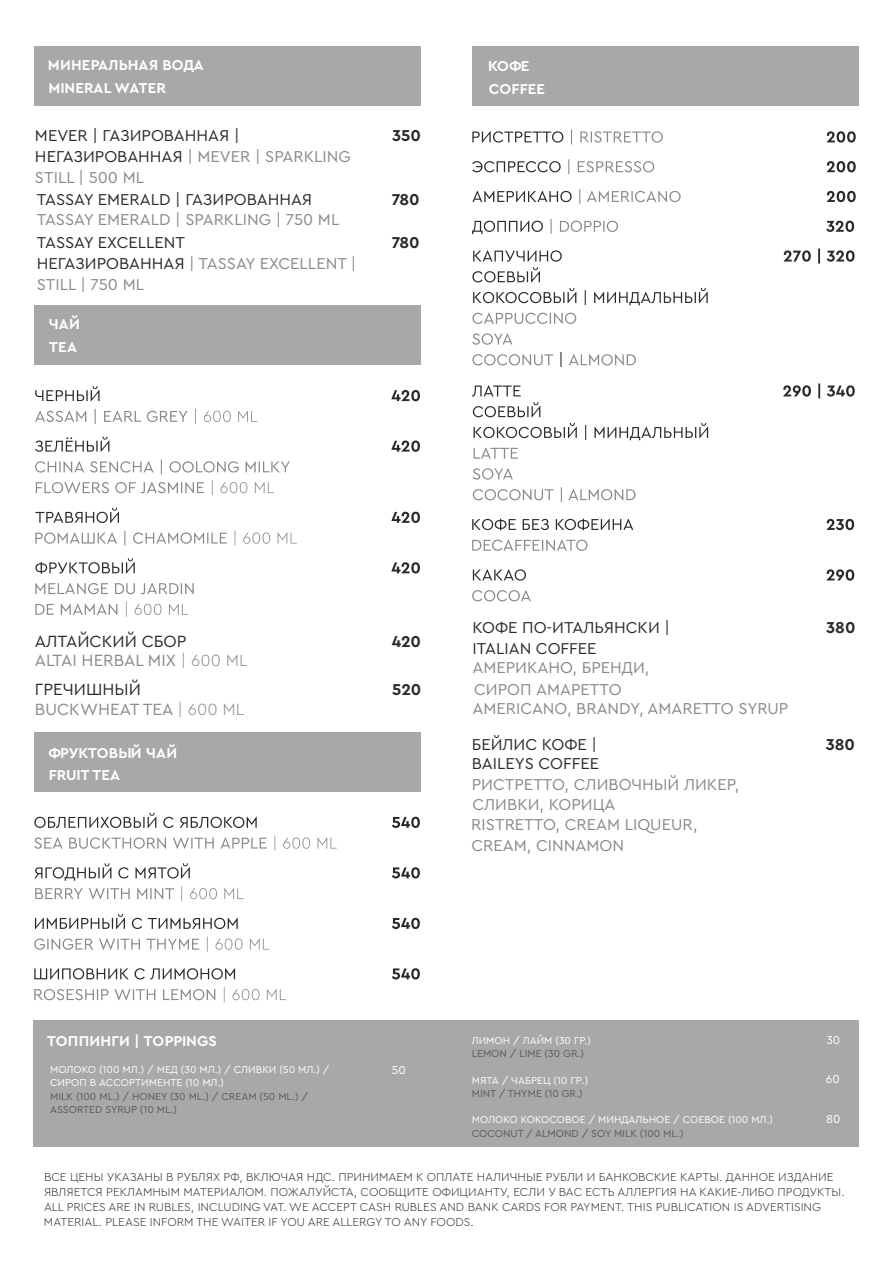
<style>
.page{position:relative;width:893px;height:1262px;background:#fff}
.page>*{position:absolute;margin:0;border:0;box-sizing:border-box;transform-origin:0 0}
.t1{font:16.95px/28.8px "Cera Pro";color:#898989}
.t2{font:16.95px "Cera Pro";color:#2b2a29}
.t3{font:16.5px/20.7px "Cera Pro";color:#2b2a29}
.t4{font:16.5px "Cera Pro";color:#898989}
.t5{font:700 16.5px "Cera Pro";color:#2b2a29}
.t6{font:700 15px/22.6px "Cera Pro";letter-spacing:.01em;color:#fefefe}
.t7{font:300 12px/15.1px "Cera Pro";color:#2b2a29}
.t8{font:12px "Cera Pro";color:#fefefe}
.t9{font:10.5px/13.2px "Cera Pro";color:#fefefe}
.t10{font:10.5px/13.2px "Cera Pro";color:#5b5b5b}
.s1{color:#898989}
.s2{font-weight:300}
.s3{color:#2b2a29}
</style>
<div class="page">
<div style="left:34px;top:46px;width:386px;height:60px;background:#a8a8a9"></div>
<div style="left:34px;top:305px;width:387px;height:59px;background:#a8a8a9"></div>
<svg style="left:35px;top:386px;width:64px;height:15px"></svg>
<svg style="left:35px;top:409px;width:222px;height:15px"></svg>
<svg style="left:391px;top:390px;width:29px;height:11px"></svg>
<svg style="left:35px;top:436px;width:74px;height:16px"></svg>
<svg style="left:35px;top:459px;width:255px;height:36px"></svg>
<svg style="left:35px;top:508px;width:84px;height:15px"></svg>
<svg style="left:133px;top:530px;width:164px;height:15px"></svg>
<svg style="left:35px;top:530px;width:90px;height:15px"></svg>
<svg style="left:35px;top:558px;width:100px;height:15px"></svg>
<svg style="left:35px;top:583px;width:159px;height:34px"></svg>
<svg style="left:391px;top:440px;width:29px;height:12px"></svg>
<svg style="left:391px;top:512px;width:29px;height:11px"></svg>
<svg style="left:391px;top:562px;width:29px;height:11px"></svg>
<div style="left:34px;top:732px;width:387px;height:59px;background:#a8a8a9"></div>
<svg style="left:34px;top:812px;width:223px;height:16px"></svg>
<svg style="left:34px;top:835px;width:303px;height:15px"></svg>
<svg style="left:392px;top:816px;width:28px;height:12px"></svg>
<svg style="left:34px;top:863px;width:156px;height:17px"></svg>
<svg style="left:35px;top:886px;width:208px;height:15px"></svg>
<svg style="left:392px;top:867px;width:28px;height:11px"></svg>
<svg style="left:35px;top:913px;width:203px;height:16px"></svg>
<svg style="left:34px;top:936px;width:235px;height:15px"></svg>
<svg style="left:392px;top:917px;width:28px;height:12px"></svg>
<svg style="left:34px;top:968px;width:201px;height:11px"></svg>
<svg style="left:34px;top:987px;width:252px;height:15px"></svg>
<svg style="left:392px;top:968px;width:28px;height:11px"></svg>
<div style="left:472px;top:46px;width:387px;height:60px;background:#a8a8a9"></div>
<svg style="left:472px;top:131px;width:91px;height:12px"></svg>
<svg style="left:571px;top:129px;width:91px;height:15px"></svg>
<svg style="left:472px;top:161px;width:88px;height:11px"></svg>
<svg style="left:568px;top:159px;width:86px;height:15px"></svg>
<svg style="left:472px;top:191px;width:99px;height:11px"></svg>
<svg style="left:579px;top:189px;width:101px;height:15px"></svg>
<svg style="left:472px;top:221px;width:71px;height:13px"></svg>
<svg style="left:550px;top:219px;width:68px;height:15px"></svg>
<svg style="left:472px;top:250px;width:235px;height:55px"></svg>
<svg style="left:472px;top:313px;width:164px;height:54px"></svg>
<svg style="left:826px;top:131px;width:29px;height:12px"></svg>
<svg style="left:826px;top:161px;width:29px;height:11px"></svg>
<svg style="left:826px;top:191px;width:29px;height:11px"></svg>
<svg style="left:826px;top:221px;width:28px;height:11px"></svg>
<svg style="left:783px;top:249px;width:71px;height:14px"></svg>
<svg style="left:472px;top:385px;width:236px;height:55px"></svg>
<svg style="left:472px;top:447px;width:163px;height:55px"></svg>
<svg style="left:783px;top:383px;width:71px;height:15px"></svg>
<svg style="left:472px;top:519px;width:161px;height:11px"></svg>
<svg style="left:472px;top:539px;width:115px;height:12px"></svg>
<svg style="left:826px;top:519px;width:28px;height:11px"></svg>
<svg style="left:473px;top:569px;width:53px;height:11px"></svg>
<svg style="left:472px;top:590px;width:59px;height:11px"></svg>
<svg style="left:826px;top:569px;width:28px;height:11px"></svg>
<div style="left:33px;top:1020px;width:825px;height:126px;background:#a8a8a9"></div>
<p class="t6" style="left:48px;top:54px;width:157px">МИНЕРАЛЬНАЯ ВОДА<br>MINERAL WATER</p>
<p class="t6" style="left:488px;top:55px;width:58px">КОФЕ<br>COFFEE</p>
<h2 class="t3" style="left:35px;top:126px;width:317px">MEVER | ГАЗИРОВАННАЯ |<br>НЕГАЗИРОВАННАЯ <span class="s1">| MEVER | SPARKLING<br>STILL | 500 ML</span></h2>
<h2 class="t5" style="left:392px;top:128px;width:30px">350</h2>
<h2 class="t3" style="left:37px;top:189px;width:277px">TASSAY EMERALD | ГАЗИРОВАННАЯ</h2>
<h2 class="t4" style="left:37px;top:212px;width:304px">TASSAY EMERALD | SPARKLING | 750 ML</h2>
<h2 class="t5" style="left:391px;top:191px;width:30px">780</h2>
<h2 class="t3" style="left:37px;top:233px;width:321px">TASSAY EXCELLENT<br>НЕГАЗИРОВАННАЯ <span class="s1">| TASSAY EXCELLENT |<br>STILL | 750 ML</span></h2>
<h2 class="t5" style="left:391px;top:235px;width:30px">780</h2>
<p class="t6" style="left:49px;top:313px;width:33px">ЧАЙ<br>TEA</p>
<h1 class="t2" style="left:35px;top:633px;width:153px">АЛТАЙСКИЙ СБОР</h1>
<h2 class="t5" style="left:392px;top:633px;width:31px">420</h2>
<h1 class="t1" style="left:35px;top:647px;width:214px">ALTAI HERBAL MIX <span class="s2">| 600 ML<br></span><span class="s3">ГРЕЧИШНЫЙ</span></h1>
<h2 class="t5" style="left:392px;top:682px;width:31px">520</h2>
<h1 class="t1" style="left:35px;top:695px;width:211px">BUCKWHEAT TEA <span class="s2">| 600 ML</span></h1>
<p class="t6" style="left:48px;top:742px;width:130px">ФРУКТОВЫЙ ЧАЙ<br>FRUIT TEA</p>
<h2 class="t3" style="left:472px;top:618px;width:199px">КОФЕ ПО-ИТАЛЬЯНСКИ |<br>ITALIAN COFFEE</h2>
<h2 class="t4" style="left:472px;top:660px;width:178px">АМЕРИКАНО, БРЕНДИ,</h2>
<h2 class="t4" style="left:472px;top:701px;width:317px">AMERICANO, BRANDY, AMARETTO SYRUP</h2>
<h2 class="t4" style="left:474px;top:682px;width:149px">СИРОП АМАРЕТТО</h2>
<h2 class="t3" style="left:472px;top:735px;width:129px;line-height:19.2px">БЕЙЛИС КОФЕ |<br>BAILEYS COFFEE</h2>
<h2 class="t4" style="left:472px;top:777px;width:269px">РИСТРЕТТО, СЛИВОЧНЫЙ ЛИКЕР,</h2>
<h2 class="t4" style="left:471px;top:817px;width:228px">RISTRETTO, CREAM LIQUEUR,</h2>
<h2 class="t4" style="left:472px;top:797px;width:144px">СЛИВКИ, КОРИЦА</h2>
<h2 class="t4" style="left:471px;top:837px;width:154px">CREAM, CINNAMON</h2>
<h2 class="t5" style="left:826px;top:619px;width:31px">380</h2>
<h2 class="t5" style="left:825px;top:736px;width:31px">380</h2>
<p class="t6" style="left:47px;top:1029px;width:171px">ТОППИНГИ | TOPPINGS</p>
<p class="t9" style="left:50px;top:1063px;width:281px">МОЛОКО (100 МЛ.) / МЕД (30 МЛ.) / СЛИВКИ (50 МЛ.) /<br>СИРОП В АССОРТИМЕНТЕ (10 МЛ.)</p>
<p class="t10" style="left:50px;top:1089px;width:259px">MILK (100 ML.) / HONEY (30 ML.) / CREAM (50 ML.) /<br>ASSORTED SYRUP (10 ML.)</p>
<p class="t8" style="left:391px;top:1063px;width:16px">50</p>
<p class="t9" style="left:471px;top:1034px;width:121px">ЛИМОН / ЛАЙМ (30 ГР.)</p>
<p class="t10" style="left:471px;top:1047px;width:114px">LEMON / LIME (30 GR.)</p>
<p class="t9" style="left:471px;top:1073px;width:118px">МЯТА / ЧАБРЕЦ (10 ГР.)</p>
<p class="t10" style="left:471px;top:1087px;width:113px">MINT / THYME (10 GR.)</p>
<p class="t9" style="left:471px;top:1113px;width:303px">МОЛОКО КОКОСОВОЕ / МИНДАЛЬНОЕ / СОЕВОЕ (100 МЛ.)</p>
<p class="t10" style="left:471px;top:1126px;width:213px">COCONUT / ALMOND / SOY MILK (100 ML.)</p>
<p class="t8" style="left:826px;top:1034px;width:15px">30</p>
<p class="t8" style="left:825px;top:1073px;width:15px">60</p>
<p class="t8" style="left:826px;top:1113px;width:16px">80</p>
<p class="t7" style="left:44px;top:1169px;width:802px">ВСЕ ЦЕНЫ УКАЗАНЫ В РУБЛЯХ РФ, ВКЛЮЧАЯ НДС. ПРИНИМАЕМ К ОПЛАТЕ НАЛИЧНЫЕ РУБЛИ И БАНКОВСКИЕ КАРТЫ. ДАННОЕ ИЗДАНИЕ ЯВЛЯЕТСЯ РЕКЛАМНЫМ МАТЕРИАЛОМ. ПОЖАЛУЙСТА, СООБЩИТЕ ОФИЦИАНТУ, ЕСЛИ У ВАС ЕСТЬ АЛЛЕРГИЯ НА КАКИЕ-ЛИБО ПРОДУКТЫ.<br>ALL PRICES ARE IN RUBLES, INCLUDING VAT. WE ACCEPT CASH RUBLES AND BANK CARDS FOR PAYMENT. THIS PUBLICATION IS ADVERTISING MATERIAL. PLEASE INFORM THE WAITER IF YOU ARE ALLERGY TO ANY FOODS.</p>
</div>
